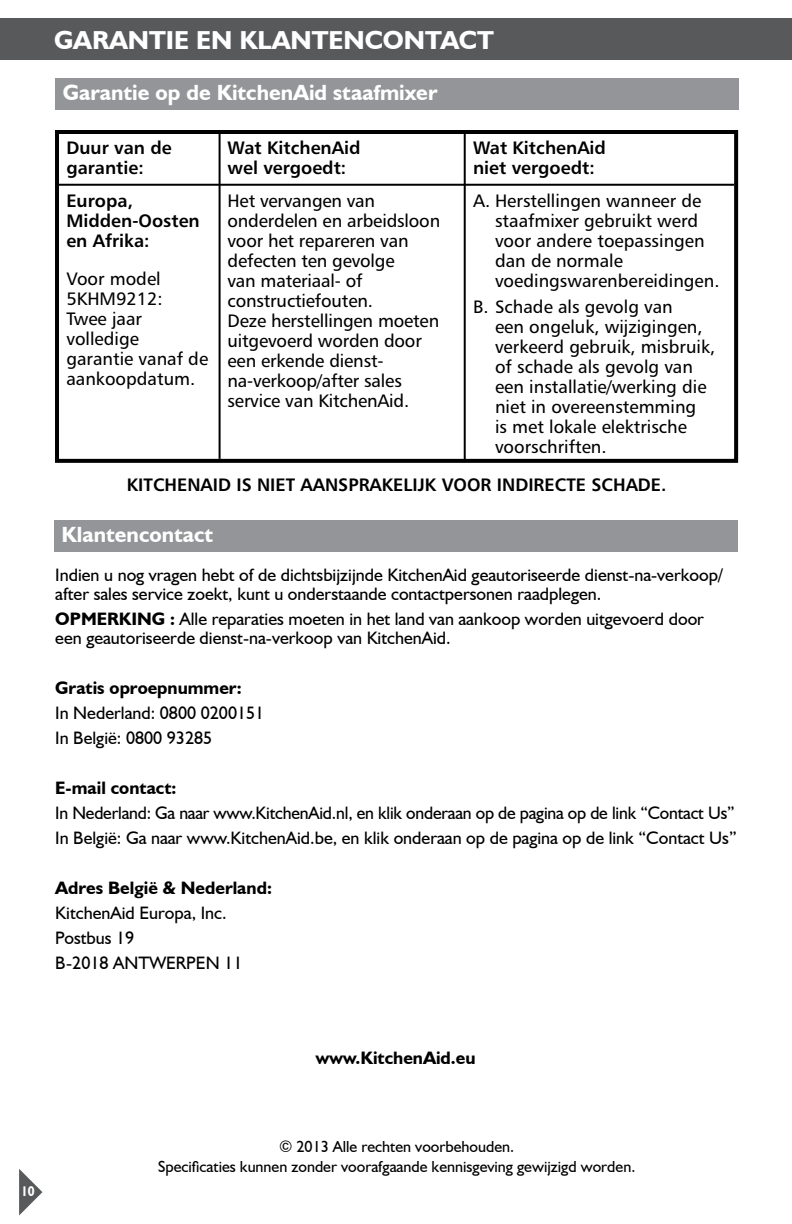
<style>
.page{position:relative;width:792px;height:1224px;background:#fff}
.page>*{position:absolute;margin:0;border:0;box-sizing:border-box;transform-origin:0 0}
.t1{font:700 26px "Humanist 521 BT";color:#fff}
.t2{font:700 22px "Humanist 521 BT";color:#fff}
.t3{font:18px/20px "Humanist 777 BT Roman B";color:#000}
.t4{font:18px/25px "Humanist 521 BT";color:#000}
.t5{font:18px/20px "Humanist 777 BT Bold B";color:#000}
.t6{font:700 18px "Humanist 521 BT";color:#000}
.t7{font:16px/20px "Humanist 521 BT";color:#000;text-align:center}
.t8{font:700 14px "Humanist 521 BT";color:#fff;scale:.9 1}
.s1{font-weight:700}
</style>
<div class="page">
<svg style="left:19px;top:1169px;width:23px;height:46px"></svg>
<div style="left:0;top:18px;width:792px;height:42px;background:#58595b"></div>
<div style="left:55px;top:130px;width:683px;height:333px;border:4px solid #000"></div>
<hr style="left:219px;top:132px;width:2px;height:327px;background:#000">
<hr style="left:464px;top:131px;width:2px;height:329px;background:#000">
<hr style="left:59px;top:184px;width:675px;height:2px;background:#000">
<div style="left:55px;top:78px;width:684px;height:32px;background:#939598"></div>
<div style="left:54px;top:520px;width:684px;height:32px;background:#939598"></div>
<h1 class="t1" style="left:54px;top:24px;width:90px">Garantie</h1>
<h1 class="t1" style="left:196px;top:24px;width:114px">en klantenc</h1>
<h1 class="t1" style="left:383px;top:24px;width:94px">ontact</h1>
<p class="t2" style="left:63px;top:79px;width:376px">Garantie op de KitchenAid staafmixer</p>
<p class="t5" style="left:66px;top:137px;width:107px">Duur van de garantie:</p>
<p class="t5" style="left:228px;top:137px;width:134px">Wat KitchenAid wel vergoedt:</p>
<p class="t5" style="left:473px;top:137px;width:134px">Wat KitchenAid niet vergoedt:</p>
<p class="t5" style="left:66px;top:191px;width:135px">Europa,<br>Midden-Oosten en Afrika:</p>
<p class="t3" style="left:66px;top:269px;width:143px">Voor model<br>5KHM9212:<br>Twee jaar volledige garantie vanaf de aankoopdatum.</p>
<p class="t3" style="left:228px;top:191px;width:214px">Het vervangen van onderdelen en arbeidsloon voor het repareren van defecten ten gevolge<br>van materiaal- of constructiefouten.<br>Deze herstellingen moeten uitgevoerd worden door een erkende dienst&shy;na-verkoop/after sales service van KitchenAid.</p>
<p class="t3" style="left:495px;top:191px;width:226px;text-indent:-22px">A. Herstellingen wanneer de staafmixer gebruikt werd voor andere toepassingen dan de normale voedingswarenbereidingen.</p>
<p class="t3" style="left:495px;top:297px;width:222px;text-indent:-22px">B. Schade als gevolg van<br>een ongeluk, wijzigingen, verkeerd gebruik, misbruik, of schade als gevolg van een installatie/werking die niet in overeenstemming<br>is met lokale elektrische voorschriften.</p>
<p class="t5" style="left:127px;top:474px;width:541px">KITCHENAID IS NIET AANSPRAKELIJK VOOR INDIRECTE SCHADE.</p>
<p class="t2" style="left:62px;top:521px;width:153px">Klantencontact</p>
<p class="t4" style="left:55px;top:565px;width:669px;line-height:19px">Indien u nog vragen hebt of de dichtsbijzijnde KitchenAid geautoriseerde dienst-na-verkoop/ after sales service zoekt, kunt u onderstaande contactpersonen raadplegen.</p>
<p class="t6" style="left:55px;top:608px;width:15px">OPM</p>
<p class="t4" style="left:55px;top:609px;width:650px;line-height:19px;text-indent:41px"><span class="s1">ERKING :</span> Alle reparaties moeten in het land van aankoop worden uitgevoerd door een geautoriseerde dienst‑na‑verkoop van KitchenAid.</p>
<p class="t6" style="left:55px;top:677px;width:188px">Gratis oproepnummer:</p>
<p class="t4" style="left:55px;top:700px;width:211px">In Nederland: 0800 0200151<br>In België: 0800 93285</p>
<p class="t6" style="left:55px;top:777px;width:123px">E-mail contact:</p>
<p class="t4" style="left:55px;top:800px;width:683px">In Nederland: Ga naar www.KitchenAid.nl, en klik onderaan op de pagina op de link “Contact Us”<br>In België: Ga naar www.KitchenAid.be, en klik onderaan op de pagina op de link “Contact Us”</p>
<p class="t6" style="left:55px;top:877px;width:218px">Adres België &amp; Nederland:</p>
<p class="t4" style="left:55px;top:900px;width:189px">KitchenAid Europa, Inc.<br>Postbus 19<br>B‑2018 ANTWERPEN 11</p>
<p class="t8" style="left:21px;top:1182px;width:17px">10</p>
<p class="t6" style="left:316px;top:1047px;width:161px">www.KitchenAid.eu</p>
<p class="t7" style="left:158px;top:1136px;width:479px">© 2013 Alle rechten voorbehouden.<br>Specificaties kunnen zonder voorafgaande kennisgeving gewijzigd worden.</p>
</div>
